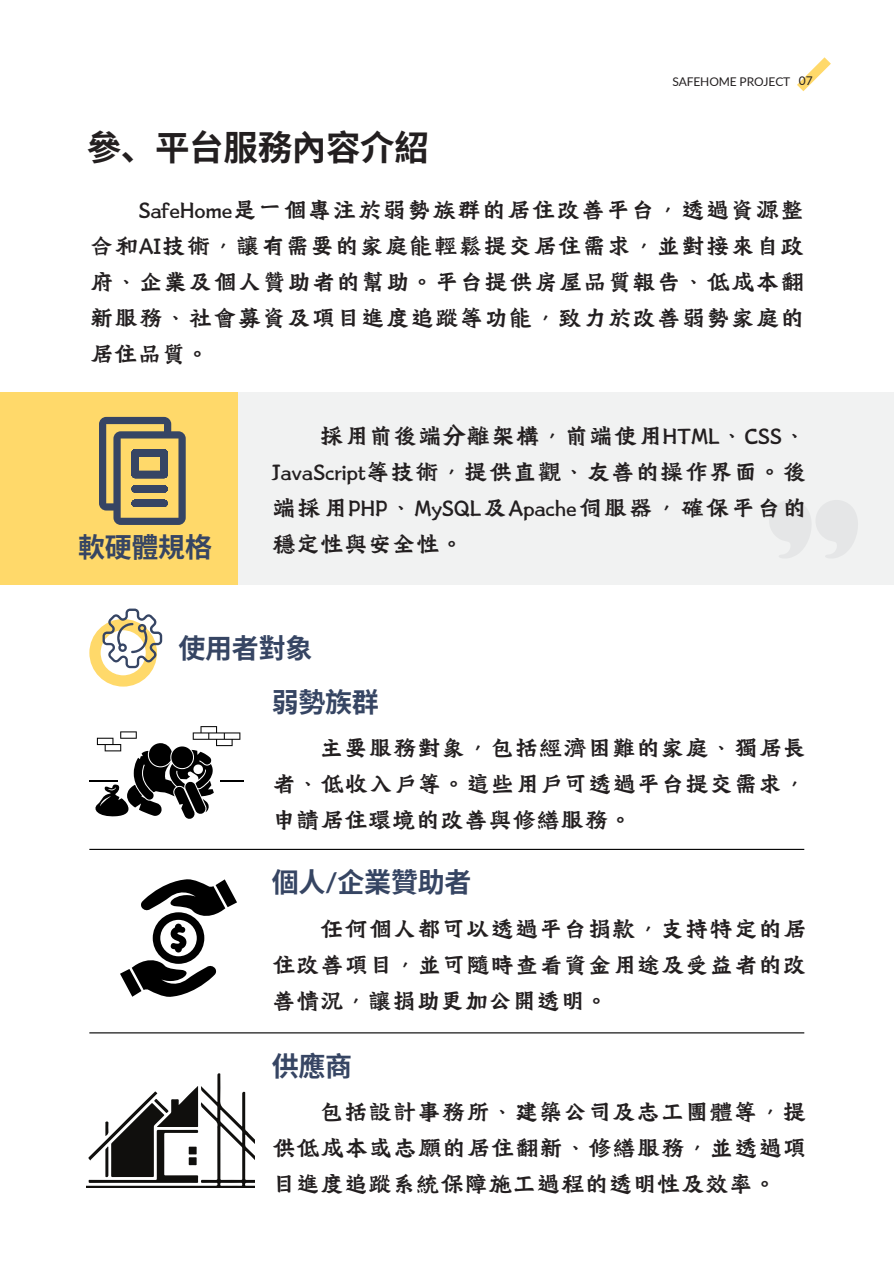
<style>
.page{position:relative;width:894px;height:1264px;background:#fff}
.page>*{position:absolute;margin:0;border:0;box-sizing:border-box;transform-origin:0 0}
.t1{font:700 34.5px "Noto Sans CJ Ksc";letter-spacing:-.01em;color:#231f20}
.t2{font:27px/36px "Canva Tide Kaplan HK";letter-spacing:.015em;color:#231f20;text-align:justify}
.t3{font:27px/36px "Canva Tide Kaplan TC";color:#231f20;text-align:justify}
.t4{font:700 27px "Noto Sans CJ Ksc";letter-spacing:-.01em;color:#364563}
.t5{font:27px "Canva Tide Kaplan HK";letter-spacing:-.01em;color:#231f20}
.t6{font:12px "Lato";letter-spacing:-.01em;color:#231f20}
.s1{font-family:"Lato"}
</style>
<div class="page">
<div style="left:0;top:393px;width:893px;height:192px;background:#ffd96a"></div>
<div style="left:238px;top:393px;width:655px;height:192px;background:#f1f2f2"></div>
<svg style="left:769px;top:500px;width:89px;height:58px"></svg>
<svg style="left:99px;top:417px;width:87px;height:108px"></svg>
<svg style="left:89px;top:608px;width:73px;height:78px"></svg>
<svg style="left:797px;top:57px;width:34px;height:34px"></svg>
<svg style="left:90px;top:726px;width:153px;height:93px"></svg>
<hr style="left:89px;top:848px;width:715px;height:2px;background:#000">
<svg style="left:120px;top:879px;width:117px;height:118px"></svg>
<svg style="left:87px;top:1073px;width:167px;height:114px"></svg>
<hr style="left:89px;top:1032px;width:715px;height:1px;background:#000">
<p class="t6" style="left:672px;top:74px;width:119px">SAFEHOME PROJECT</p>
<p class="t6" style="left:798px;top:73px;width:15px">07</p>
<p class="t1" style="left:87px;top:120px;width:343px">參、平台服務內容介紹</p>
<p class="t2" style="left:89px;top:191px;width:716px;text-indent:49px">SafeHome是一個專注於弱勢族群的居住改善平台，透過資源整合和AI技術，讓有需要的家庭能輕鬆提交居住需求，並對接來自政府、企業及個人贊助者的幫助。平台提供房屋品質報告、低成本翻新服務、社會募資及項目進度追蹤等功能，致力於改善弱勢家庭的居住品質。</p>
<p class="t2" style="left:271px;top:417px;width:536px;text-indent:48px">採用前後端分離架構，前端使用HTML、CSS、JavaScript等技術，提供直觀、友善的操作界面。後端採用PHP、MySQL及Apache伺服器，確保平台的</p>
<p class="t4" style="left:78px;top:525px;width:135px">軟硬體規格</p>
<p class="t5" style="left:271px;top:528px;width:194px">穩定性與安全性。</p>
<p class="t4" style="left:178px;top:626px;width:135px">使用者對象</p>
<p class="t4" style="left:271px;top:680px;width:109px">弱勢族群</p>
<p class="t3" style="left:271px;top:729px;width:536px;text-indent:48px">主要服務對象，包括經濟困難的家庭、獨居長者、低收入戶等。這些用戶可透過平台提交需求，申請居住環境的改善與修繕服務。</p>
<p class="t4" style="left:271px;top:860px;width:201px">個人<span class="s1">/</span>企業贊助者</p>
<p class="t3" style="left:271px;top:909px;width:536px;text-indent:48px">任何個人都可以透過平台捐款，支持特定的居住改善項目，並可隨時查看資金用途及受益者的改善情況，讓捐助更加公開透明。</p>
<p class="t4" style="left:271px;top:1044px;width:82px">供應商</p>
<p class="t3" style="left:271px;top:1092px;width:536px;text-indent:48px">包括設計事務所、建築公司及志工團體等，提供低成本或志願的居住翻新、修繕服務，並透過項目進度追蹤系統保障施工過程的透明性及效率。</p>
</div>
